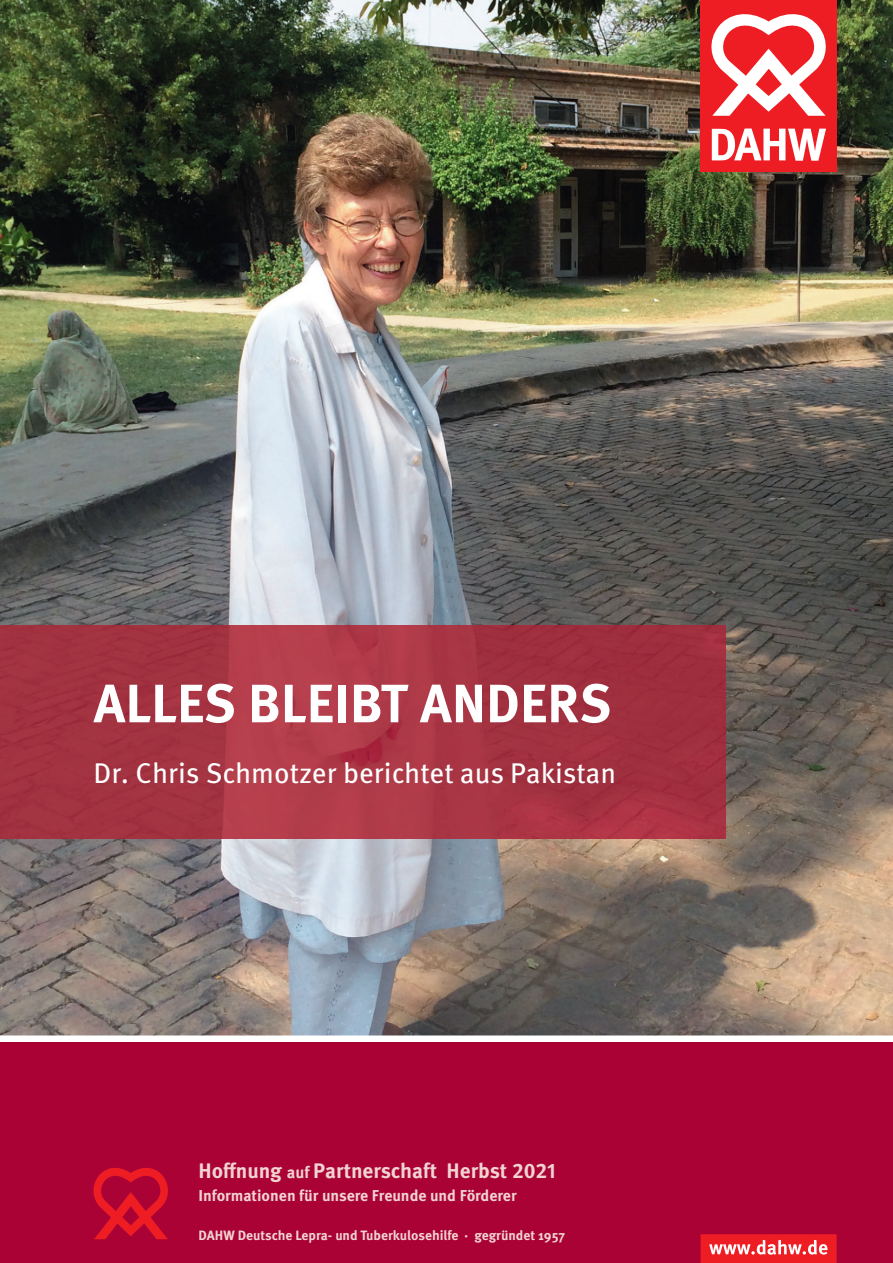
<style>
.page{position:relative;width:893px;height:1263px;background:#fff}
.page>*{position:absolute;margin:0;border:0;box-sizing:border-box;transform-origin:0 0}
.t1{font:700 54px "Meta OT";color:#fff}
.t2{font:28.5px "Meta OT";color:#fff}
.t3{font:700 21px "Meta OT";color:#f1d4d1}
.t4{font:700 15.75px "Meta OT";color:#f1d4d1}
.t5{font:700 13.5px "Meta OT";color:#f1d4d1}
.s1{font-size:16.5px}
</style>
<div class="page">
<div style="left:0;top:1042px;width:893px;height:221px;background:#ab0236"></div>
<img style="left:0;top:0;width:893px;height:1035px">
<svg style="left:701px;top:1234px;width:136px;height:29px"></svg>
<div style="left:701px;top:0;width:136px;height:172px;background:#ee1d23"></div>
<svg style="left:711px;top:14px;width:115px;height:102px"></svg>
<svg style="left:712px;top:129px;width:114px;height:32px"></svg>
<svg style="left:93px;top:1168px;width:75px;height:71px"></svg>
<img style="left:0;top:626px;width:725px;height:212px">
<h1 class="t1" style="left:93px;top:669px;width:519px">ALLES BLEIBT ANDERS</h1>
<h2 class="t2" style="left:93px;top:755px;width:524px">Dr. Chris Schmotzer berichtet aus Pakistan</h2>
<h3 class="t3" style="left:199px;top:1157px;width:359px">Hoffnung <span class="s1">auf</span> Partnerschaft Herbst 2021</h3>
<p class="t4" style="left:199px;top:1185px;width:320px">Informationen für unsere Freunde und Förderer</p>
<p class="t5" style="left:199px;top:1226px;width:368px">DAHW Deutsche Lepra- und Tuberkulosehilfe · gegründet 1957</p>
</div>
